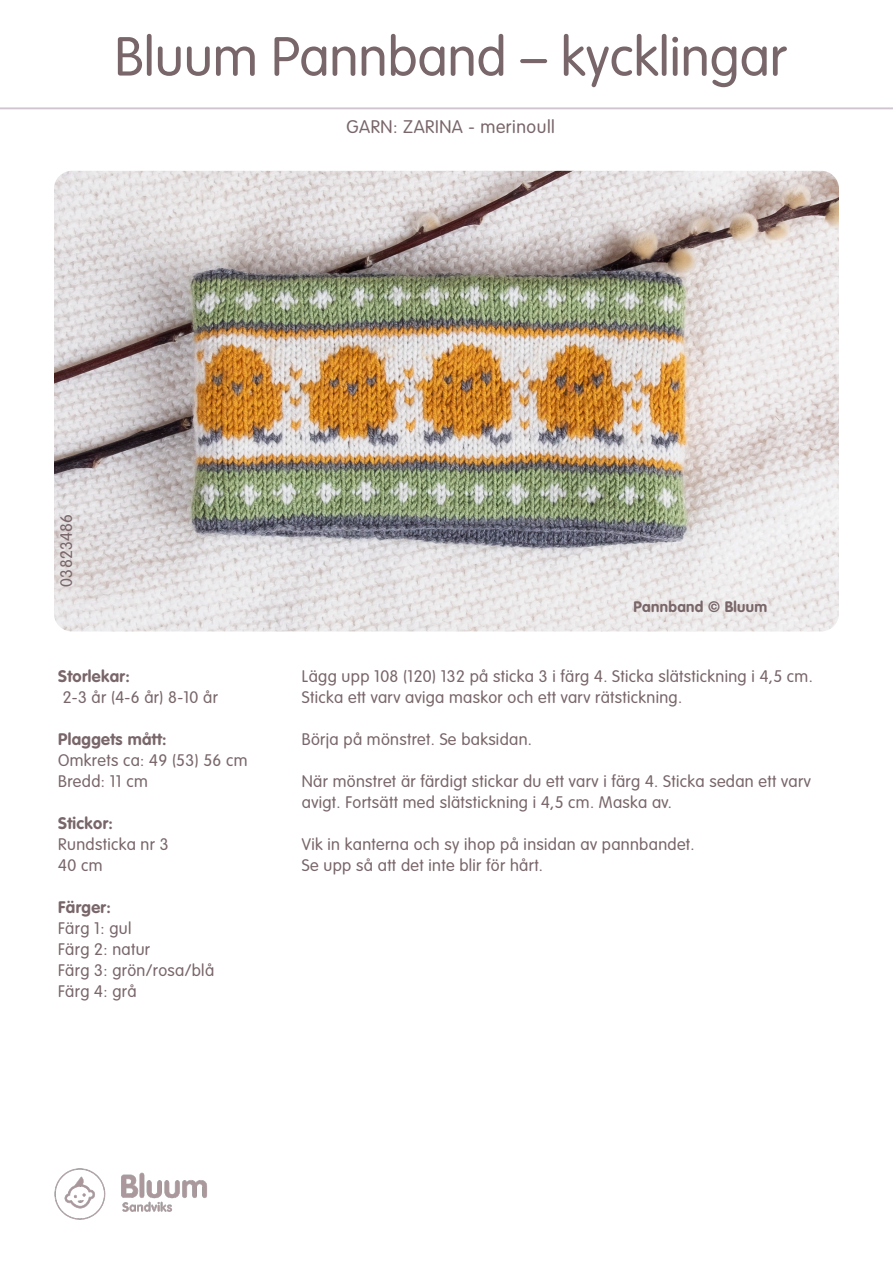
<style>
.page{position:relative;width:893px;height:1263px;background:#fff}
.page>*{position:absolute;margin:0;border:0;box-sizing:border-box;transform-origin:0 0}
.t1{font:300 54px "VAG Rounded Std";color:#79666a}
.t2{font:300 18px "VAG Rounded Std";letter-spacing:.03em;color:#79666a}
.t3{font:300 16.5px/21px "VAG Rounded Std";letter-spacing:.02em;color:#79666a}
.t4{font:700 16.5px "VAG Rounded Std";letter-spacing:.02em;color:#79666a}
.t5{font:700 15px "VAG Rounded Std";letter-spacing:.02em;color:#796669}
</style>
<div class="page">
<img style="left:54px;top:171px;width:785px;height:460px">
<hr style="left:0;top:108px;width:893px;height:1px;background:#d0c4d0">
<img style="left:54px;top:1168px;width:153px;height:52px">
<p class="t1" style="left:115px;top:26px;width:674px">Bluum Pannband – kycklingar</p>
<p class="t2" style="left:347px;top:116px;width:210px">GARN: ZARINA - merinoull</p>
<p class="t3" style="left:57px;top:587px;width:75px;rotate:-90deg">03823486</p>
<p class="t5" style="left:634px;top:598px;width:135px">Pannband © Bluum</p>
<p class="t4" style="left:58px;top:667px;width:73px">Storlekar:</p>
<p class="t3" style="left:63px;top:688px;width:157px">2-3 år (4-6 år) 8-10 år</p>
<p class="t4" style="left:58px;top:730px;width:110px">Plaggets mått:</p>
<p class="t3" style="left:58px;top:751px;width:191px">Omkrets ca: 49 (53) 56 cm</p>
<p class="t3" style="left:58px;top:772px;width:91px">Bredd: 11 cm</p>
<p class="t4" style="left:58px;top:814px;width:56px">Stickor:</p>
<p class="t3" style="left:58px;top:835px;width:112px">Rundsticka nr 3</p>
<p class="t3" style="left:58px;top:856px;width:46px">40 cm</p>
<p class="t4" style="left:58px;top:898px;width:54px">Färger:</p>
<p class="t3" style="left:58px;top:919px;width:75px">Färg 1: gul</p>
<p class="t3" style="left:58px;top:940px;width:93px">Färg 2: natur</p>
<p class="t3" style="left:58px;top:961px;width:157px">Färg 3: grön/rosa/blå</p>
<p class="t3" style="left:58px;top:982px;width:80px">Färg 4: grå</p>
<p class="t3" style="left:302px;top:667px;width:512px">Lägg upp 108 (120) 132 på sticka 3 i färg 4. Sticka slätstickning i 4,5 cm.<br>Sticka ett varv aviga maskor och ett varv rätstickning.</p>
<p class="t3" style="left:302px;top:730px;width:232px">Börja på mönstret. Se baksidan.</p>
<p class="t3" style="left:302px;top:772px;width:510px">När mönstret är färdigt stickar du ett varv i färg 4. Sticka sedan ett varv avigt. Fortsätt med slätstickning i 4,5 cm. Maska av.</p>
<p class="t3" style="left:302px;top:835px;width:394px">Vik in kanterna och sy ihop på insidan av pannbandet.</p>
<p class="t3" style="left:302px;top:856px;width:243px">Se upp så att det inte blir för hårt.</p>
</div>
